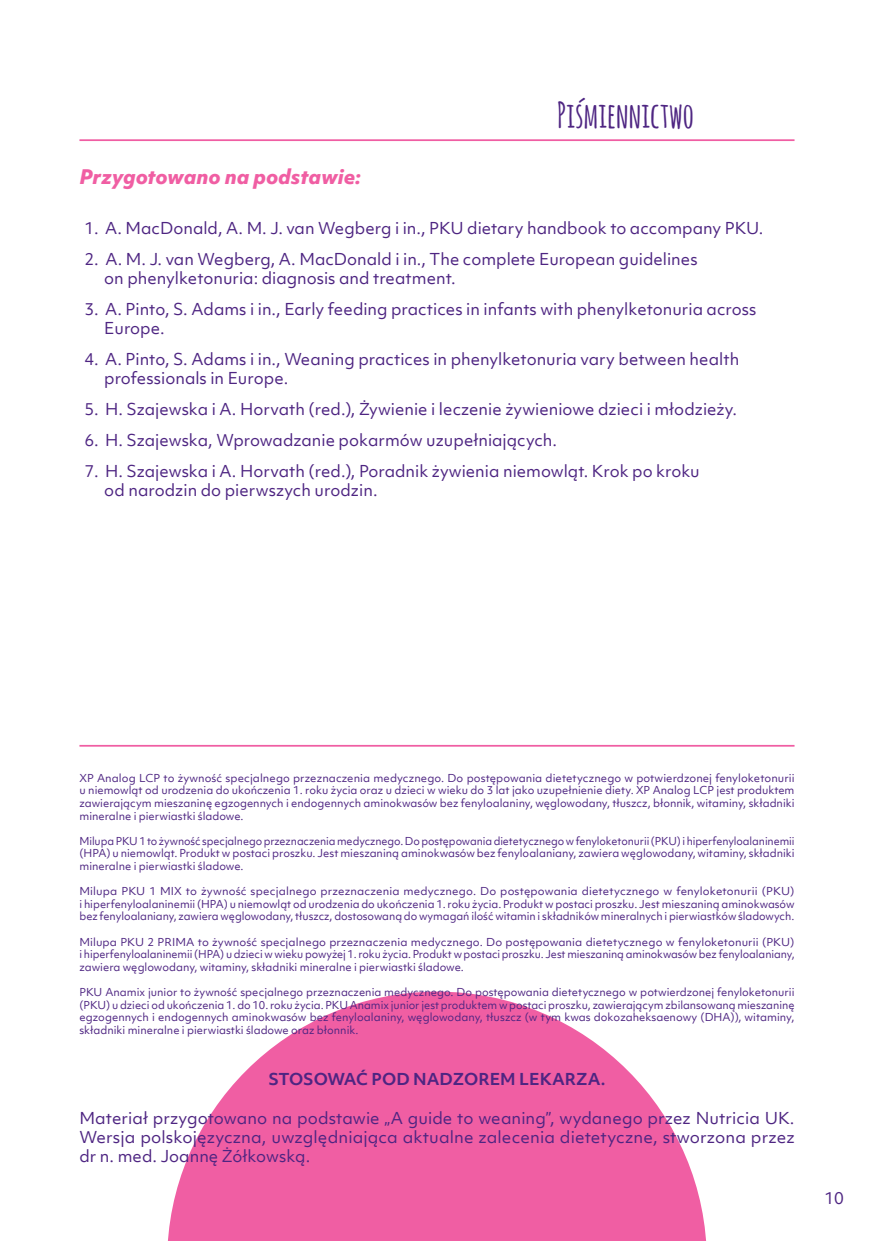
<style>
.page{position:relative;width:874px;height:1241px;background:#fff}
.page>*{position:absolute;margin:0;border:0;box-sizing:border-box;transform-origin:0 0}
.t1{font:700 35px "Amatic SC";letter-spacing:-.01em;color:#4e2582}
.t2{font:italic 800 19.25px "Objektiv Mk 1";color:#f05ea3}
.t3{font:15.75px/18.9px "Objektiv Mk 1";color:#4e2582}
.t4{font:700 15.75px "Objektiv Mk 1";color:#4e2582}
.t5{font:10.5px/12.6px "Objektiv Mk 1";color:#4e2582;text-align:justify}
</style>
<div class="page">
<svg style="left:168px;top:991px;width:538px;height:249px;fill:#f05ea3"></svg>
<hr style="left:79px;top:139px;width:715px;height:2px;background:#f05ea3">
<hr style="left:79px;top:744px;width:715px;height:2px;background:#f05ea3">
<h1 class="t1" style="left:556px;top:90px;width:139px">Piśmiennictwo</h1>
<h2 class="t2" style="left:79px;top:163px;width:283px">Przygotowano na podstawie:</h2>
<h3 class="t3" style="left:84px;top:219px;width:680px">1. A. MacDonald, A. M. J. van Wegberg i in., PKU dietary handbook to accompany PKU.</h3>
<h3 class="t3" style="left:104px;top:250px;width:594px;text-indent:-20px">2. A. M. J. van Wegberg, A. MacDonald i in., The complete European guidelines on phenylketonuria: diagnosis and treatment.</h3>
<h3 class="t3" style="left:104px;top:299px;width:653px;text-indent:-20px">3. A. Pinto, S. Adams i in., Early feeding practices in infants with phenylketonuria across<br>Europe.</h3>
<h3 class="t3" style="left:104px;top:349px;width:636px;text-indent:-20px">4. A. Pinto, S. Adams i in., Weaning practices in phenylketonuria vary between health professionals in Europe.</h3>
<h3 class="t3" style="left:84px;top:399px;width:653px">5. H. Szajewska i A. Horvath (red.), Żywienie i leczenie żywieniowe dzieci i młodzieży.</h3>
<h3 class="t3" style="left:84px;top:430px;width:474px">6. H. Szajewska, Wprowadzanie pokarmów uzupełniających.</h3>
<h3 class="t3" style="left:104px;top:461px;width:596px;text-indent:-20px">7. H. Szajewska i A. Horvath (red.), Poradnik żywienia niemowląt. Krok po kroku od narodzin do pierwszych urodzin.</h3>
<p class="t5" style="left:79px;top:771px;width:716px">XP Analog LCP to żywność specjalnego przeznaczenia medycznego. Do postępowania dietetycznego w potwierdzonej fenyloketonurii u niemowląt od urodzenia do ukończenia 1. roku życia oraz u dzieci w wieku do 3 lat jako uzupełnienie diety. XP Analog LCP jest produktem zawierającym mieszaninę egzogennych i endogennych aminokwasów bez fenyloalaniny, węglowodany, tłuszcz, błonnik, witaminy, składniki mineralne i pierwiastki śladowe.</p>
<p class="t5" style="left:79px;top:834px;width:716px">Milupa PKU 1 to żywność specjalnego przeznaczenia medycznego. Do postępowania dietetycznego w fenyloketonurii (PKU) i hiperfenyloalaninemii (HPA) u niemowląt. Produkt w postaci proszku. Jest mieszaniną aminokwasów bez fenyloalaniany, zawiera węglowodany, witaminy, składniki mineralne i pierwiastki śladowe.</p>
<p class="t5" style="left:79px;top:884px;width:716px">Milupa PKU 1 MIX to żywność specjalnego przeznaczenia medycznego. Do postępowania dietetycznego w fenyloketonurii (PKU) i hiperfenyloalaninemii (HPA) u niemowląt od urodzenia do ukończenia 1. roku życia. Produkt w postaci proszku. Jest mieszaniną aminokwasów bez fenyloalaniany, zawiera węglowodany, tłuszcz, dostosowaną do wymagań ilość witamin i składników mineralnych i pierwiastków śladowych.</p>
<p class="t5" style="left:79px;top:935px;width:716px">Milupa PKU 2 PRIMA to żywność specjalnego przeznaczenia medycznego. Do postępowania dietetycznego w fenyloketonurii (PKU) i hiperfenyloalaninemii (HPA) u dzieci w wieku powyżej 1. roku życia. Produkt w postaci proszku. Jest mieszaniną aminokwasów bez fenyloalaniany, zawiera węglowodany, witaminy, składniki mineralne i pierwiastki śladowe.</p>
<p class="t5" style="left:79px;top:985px;width:716px">PKU Anamix junior to żywność specjalnego przeznaczenia medycznego. Do postępowania dietetycznego w potwierdzonej fenyloketonurii (PKU) u dzieci od ukończenia 1. do 10. roku życia. PKU Anamix junior jest produktem w postaci proszku, zawierającym zbilansowaną mieszaninę egzogennych i endogennych aminokwasów bez fenyloalaniny, węglowodany, tłuszcz (w tym kwas dokozaheksaenowy (DHA)), witaminy, składniki mineralne i pierwiastki śladowe oraz błonnik.</p>
<h3 class="t4" style="left:268px;top:1067px;width:338px">STOSOWAĆ POD NADZOREM LEKARZA.</h3>
<h3 class="t3" style="left:79px;top:1108px;width:716px;text-align:justify">Materiał przygotowano na podstawie „A guide to weaning”, wydanego przez Nutricia UK.<br>Wersja polskojęzyczna, uwzględniająca aktualne zalecenia dietetyczne, stworzona przez dr n. med. Joannę Żółkowską.</h3>
<h3 class="t3" style="left:824px;top:1188px;width:21px">10</h3>
</div>
